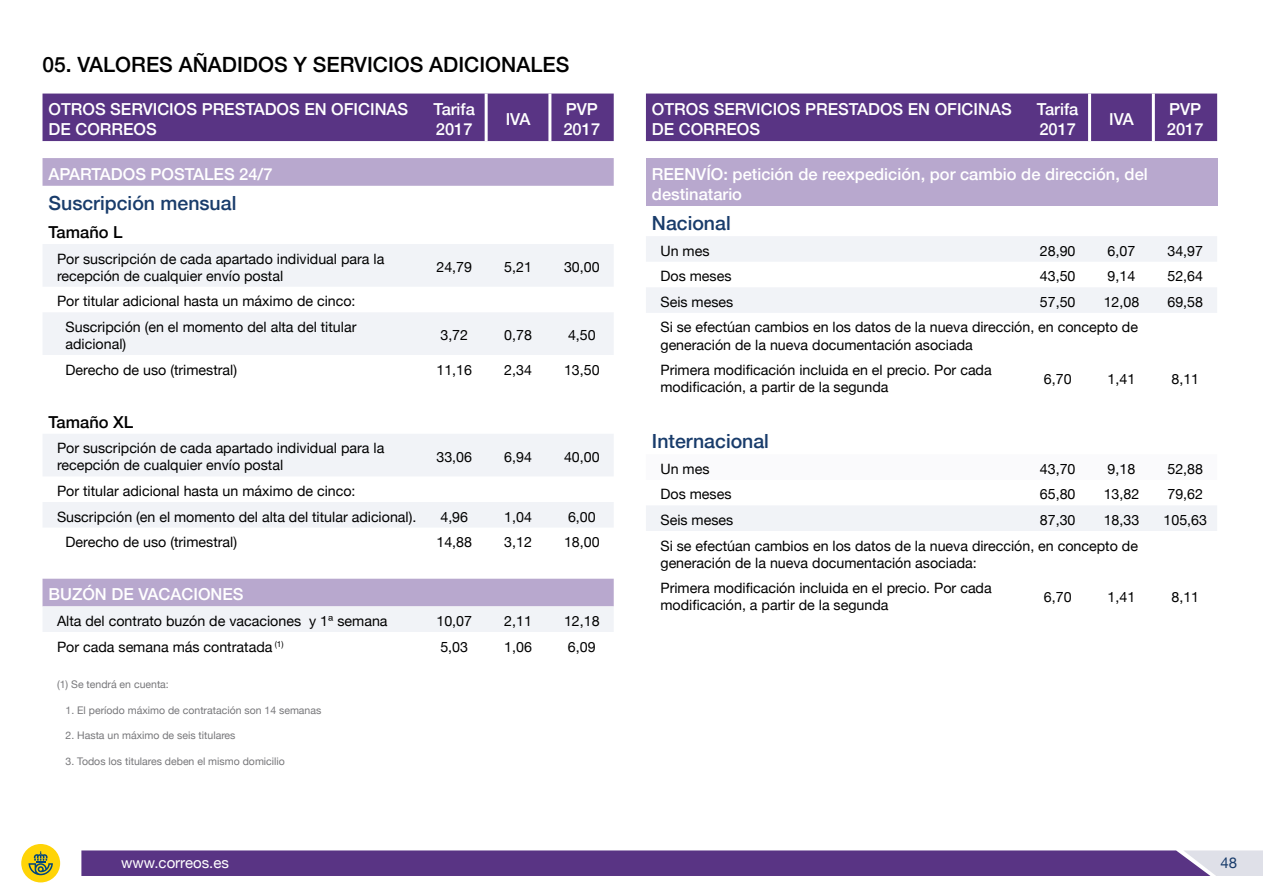
<style>
.page{position:relative;width:1263px;height:893px;background:#fff}
.page>*{position:absolute;margin:0;border:0;box-sizing:border-box;transform-origin:0 0}
.t1{font:500 21px "Helvetica Neue";color:#000}
.t2{font:500 19.5px "Helvetica Neue";color:#193c6b}
.t3{font:500 16.5px/19.8px "Helvetica Neue";color:#fff}
.t4{font:500 16.5px "Helvetica Neue";color:#000}
.t5{font:15px "Helvetica Neue";color:#fff}
.t6{font:15px "Helvetica Neue";color:#193c6b}
.t7{font:14.25px/17.1px "Helvetica Neue";color:#000}
.t8{font:10.5px "Helvetica Neue";color:#77777a}
</style>
<div class="page">
<div style="left:21px;top:844px;width:39px;height:38px;background:#ffd407;border-radius:50%"></div>
<svg style="left:29px;top:851px;width:24px;height:24px"></svg>
<svg style="left:81px;top:850px;width:1182px;height:26px;background:#64418c"></svg>
<div style="left:43px;top:94px;width:571px;height:47px;background:#593484"></div>
<div style="left:43px;top:158px;width:571px;height:28px;background:#b8a8ce"></div>
<svg style="left:43px;top:244px;width:571px;height:388px;fill:#f1f3f7"></svg>
<hr style="left:485px;top:94px;width:3px;height:47px;background:#fff">
<hr style="left:548px;top:94px;width:3px;height:47px;background:#fff">
<div style="left:646px;top:94px;width:571px;height:47px;background:#593484"></div>
<div style="left:646px;top:158px;width:571px;height:48px;background:#b8a8ce"></div>
<svg style="left:646px;top:236px;width:571px;height:295px"></svg>
<svg style="left:646px;top:454px;width:571px;height:26px"></svg>
<hr style="left:1088px;top:94px;width:3px;height:47px;background:#fff">
<hr style="left:1152px;top:94px;width:3px;height:47px;background:#fff">
<h1 class="t1" style="left:43px;top:48px;width:528px">05. VALORES AÑADIDOS Y SERVICIOS ADICIONALES</h1>
<p class="t3" style="left:49px;top:98px;width:361px">OTROS SERVICIOS PRESTADOS EN OFICINAS<br>DE CORREOS</p>
<p class="t3" style="left:433px;top:98px;width:43px">Tarifa<br>2017</p>
<p class="t3" style="left:506px;top:108px;width:26px">IVA</p>
<p class="t3" style="left:563px;top:98px;width:38px">PVP<br>2017</p>
<p class="t3" style="left:49px;top:163px;width:226px">APARTADOS POSTALES 24/7</p>
<h2 class="t2" style="left:49px;top:188px;width:189px">Suscripción mensual</h2>
<p class="t4" style="left:49px;top:219px;width:76px">Tamaño L</p>
<p class="t7" style="left:57px;top:250px;width:329px">Por suscripción de cada apartado individual para la recepción de cualquier envío postal</p>
<p class="t7" style="left:436px;top:258px;width:37px">24,79</p>
<p class="t7" style="left:504px;top:258px;width:29px">5,21</p>
<p class="t7" style="left:564px;top:258px;width:37px">30,00</p>
<p class="t7" style="left:57px;top:288px;width:301px;line-height:25.5px;text-align:center">Por titular adicional hasta un máximo de cinco:<br>Suscripción (en el momento del alta del titular</p>
<p class="t7" style="left:66px;top:335px;width:62px">adicional)</p>
<p class="t7" style="left:440px;top:327px;width:29px">3,72</p>
<p class="t7" style="left:504px;top:327px;width:29px">0,78</p>
<p class="t7" style="left:568px;top:327px;width:29px">4,50</p>
<p class="t7" style="left:66px;top:361px;width:173px">Derecho de uso (trimestral)</p>
<p class="t7" style="left:436px;top:361px;width:37px">11,16</p>
<p class="t7" style="left:504px;top:361px;width:29px">2,34</p>
<p class="t7" style="left:564px;top:361px;width:37px">13,50</p>
<p class="t4" style="left:49px;top:409px;width:86px">Tamaño XL</p>
<p class="t7" style="left:57px;top:439px;width:329px">Por suscripción de cada apartado individual para la recepción de cualquier envío postal</p>
<p class="t7" style="left:436px;top:448px;width:37px">33,06</p>
<p class="t7" style="left:504px;top:448px;width:29px">6,94</p>
<p class="t7" style="left:564px;top:448px;width:37px">40,00</p>
<p class="t7" style="left:57px;top:478px;width:361px;line-height:25.5px">Por titular adicional hasta un máximo de cinco:<br>Suscripción (en el momento del alta del titular adicional).</p>
<p class="t7" style="left:440px;top:508px;width:29px">4,96</p>
<p class="t7" style="left:504px;top:508px;width:29px">1,04</p>
<p class="t7" style="left:568px;top:508px;width:29px">6,00</p>
<p class="t7" style="left:66px;top:533px;width:173px">Derecho de uso (trimestral)</p>
<p class="t7" style="left:436px;top:533px;width:37px">14,88</p>
<p class="t7" style="left:504px;top:533px;width:29px">3,12</p>
<p class="t7" style="left:564px;top:533px;width:37px">18,00</p>
<p class="t3" style="left:49px;top:583px;width:196px">BUZÓN DE VACACIONES</p>
<p class="t7" style="left:57px;top:612px;width:332px">Alta del contrato buzón de vacaciones y 1ª semana</p>
<p class="t7" style="left:436px;top:612px;width:37px">10,07</p>
<p class="t7" style="left:504px;top:612px;width:29px">2,11</p>
<p class="t7" style="left:564px;top:612px;width:37px">12,18</p>
<p class="t7" style="left:57px;top:638px;width:228px">Por cada semana más contratada <sup>(1)</sup></p>
<p class="t7" style="left:440px;top:638px;width:29px">5,03</p>
<p class="t7" style="left:504px;top:638px;width:29px">1,06</p>
<p class="t7" style="left:568px;top:638px;width:29px">6,09</p>
<p class="t8" style="left:57px;top:678px;width:113px">(1) Se tendrá en cuenta:</p>
<p class="t8" style="left:66px;top:704px;width:257px">1. El período máximo de contratación son 14 semanas</p>
<p class="t8" style="left:66px;top:729px;width:171px">2. Hasta un máximo de seis titulares</p>
<p class="t8" style="left:66px;top:755px;width:221px">3. Todos los titulares deben el mismo domicilio</p>
<p class="t3" style="left:652px;top:98px;width:361px">OTROS SERVICIOS PRESTADOS EN OFICINAS<br>DE CORREOS</p>
<p class="t3" style="left:1037px;top:98px;width:43px">Tarifa<br>2017</p>
<p class="t3" style="left:1109px;top:108px;width:26px">IVA</p>
<p class="t3" style="left:1167px;top:98px;width:38px">PVP<br>2017</p>
<p class="t3" style="left:652px;top:163px;width:497px">REENVÍO: petición de reexpedición, por cambio de dirección, del destinatario</p>
<h2 class="t2" style="left:652px;top:208px;width:80px">Nacional</h2>
<p class="t7" style="left:660px;top:242px;width:51px">Un mes</p>
<p class="t7" style="left:1040px;top:242px;width:37px">28,90</p>
<p class="t7" style="left:1107px;top:242px;width:29px">6,07</p>
<p class="t7" style="left:1167px;top:242px;width:37px">34,97</p>
<p class="t7" style="left:660px;top:267px;width:73px">Dos meses</p>
<p class="t7" style="left:1040px;top:267px;width:37px">43,50</p>
<p class="t7" style="left:1107px;top:267px;width:29px">9,14</p>
<p class="t7" style="left:1167px;top:267px;width:37px">52,64</p>
<p class="t7" style="left:660px;top:293px;width:74px">Seis meses</p>
<p class="t7" style="left:1040px;top:293px;width:37px">57,50</p>
<p class="t7" style="left:1104px;top:293px;width:37px">12,08</p>
<p class="t7" style="left:1167px;top:293px;width:37px">69,58</p>
<p class="t7" style="left:660px;top:319px;width:479px">Si se efectúan cambios en los datos de la nueva dirección, en concepto de generación de la nueva documentación asociada</p>
<p class="t7" style="left:660px;top:361px;width:333px">Primera modificación incluida en el precio. Por cada modificación, a partir de la segunda</p>
<p class="t7" style="left:1044px;top:370px;width:29px">6,70</p>
<p class="t7" style="left:1108px;top:370px;width:29px">1,41</p>
<p class="t7" style="left:1171px;top:370px;width:29px">8,11</p>
<h2 class="t2" style="left:652px;top:426px;width:119px">Internacional</h2>
<p class="t7" style="left:660px;top:460px;width:51px">Un mes</p>
<p class="t7" style="left:1040px;top:460px;width:37px">43,70</p>
<p class="t7" style="left:1107px;top:460px;width:29px">9,18</p>
<p class="t7" style="left:1167px;top:460px;width:37px">52,88</p>
<p class="t7" style="left:660px;top:486px;width:73px">Dos meses</p>
<p class="t7" style="left:1040px;top:486px;width:37px">65,80</p>
<p class="t7" style="left:1104px;top:486px;width:37px">13,82</p>
<p class="t7" style="left:1167px;top:486px;width:37px">79,62</p>
<p class="t7" style="left:660px;top:511px;width:74px">Seis meses</p>
<p class="t7" style="left:1040px;top:511px;width:37px">87,30</p>
<p class="t7" style="left:1104px;top:511px;width:37px">18,33</p>
<p class="t7" style="left:1163px;top:511px;width:45px">105,63</p>
<p class="t7" style="left:660px;top:537px;width:479px">Si se efectúan cambios en los datos de la nueva dirección, en concepto de generación de la nueva documentación asociada:</p>
<p class="t7" style="left:660px;top:579px;width:333px">Primera modificación incluida en el precio. Por cada modificación, a partir de la segunda</p>
<p class="t7" style="left:1044px;top:588px;width:29px">6,70</p>
<p class="t7" style="left:1108px;top:588px;width:29px">1,41</p>
<p class="t7" style="left:1171px;top:588px;width:29px">8,11</p>
<p class="t5" style="left:121px;top:854px;width:109px">www.correos.es</p>
<p class="t6" style="left:1220px;top:854px;width:18px">48</p>
</div>
